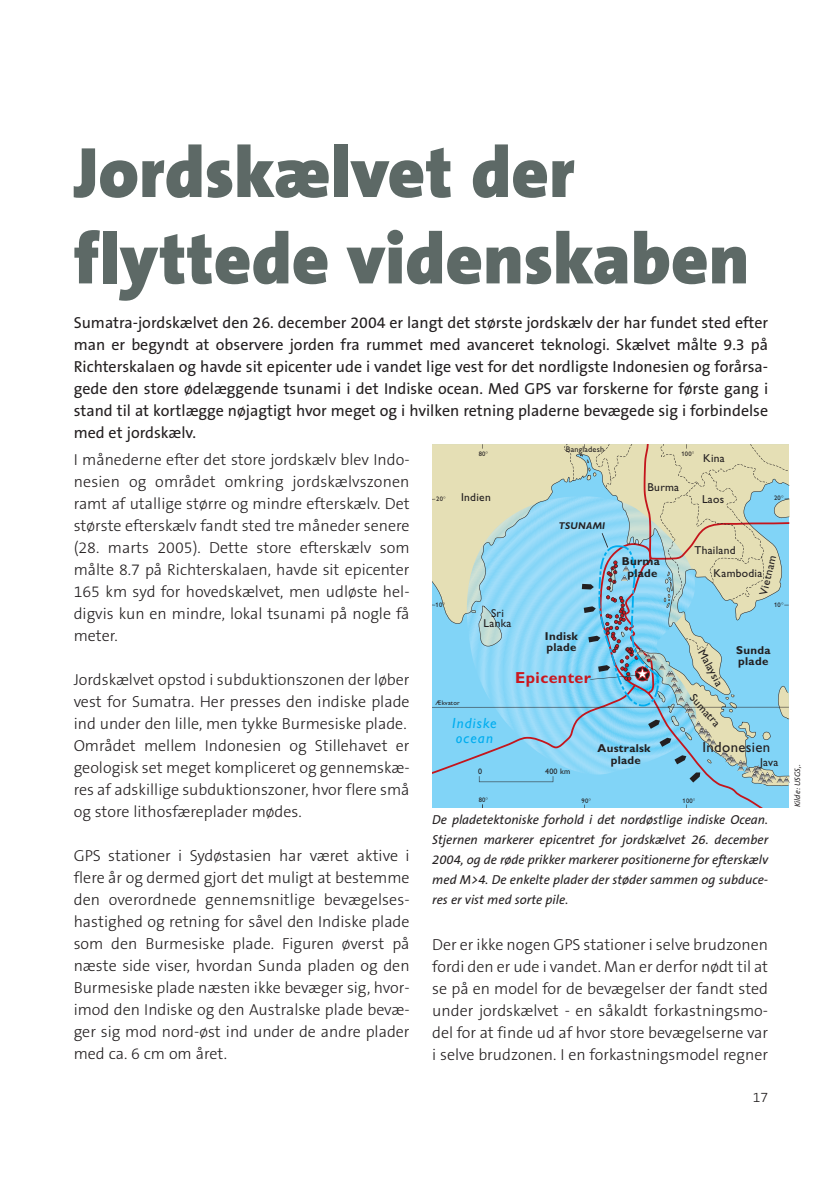
<style>
.page{position:relative;width:840px;height:1192px;background:#fff}
.page>*{position:absolute;margin:0;border:0;box-sizing:border-box;transform-origin:0 0}
.t1{font:900 72px/86.4px "The Sans B9";color:#5d6966}
.t2{font:300 16px/22px "The Sans B3";color:#231f20;text-align:justify}
.t3{font:16px/22px "The Sans B5 Plain";color:#231f20;text-align:justify}
.t4{font:700 16px "Gill Alt One";letter-spacing:.025em;color:#cb171e}
.t5{font:italic 14.8px/14.8px "Gill Alt One";letter-spacing:.075em;color:#00adef}
.t6{font:14.8px "Gill Alt One";letter-spacing:.025em;color:#231f20}
.t7{font:300 14px "The Sans B3";color:#231f20}
.t8{font:italic 13px/20px "The Sans B5 Plain";color:#231f20;text-align:justify}
.t9{font:11.4px/22.4px "Gill Alt One";letter-spacing:.025em;color:#231f20}
.t10{font:700 11.4px/11.4px "Gill Alt One";letter-spacing:.025em;color:#231f20}
.t11{font:italic 700 9.8px "Gill Alt One";letter-spacing:.025em;color:#231f20}
.t12{font:8.2px "Gill Alt One";letter-spacing:.025em;color:#231f20}
.t13{font:italic 8px "The Sans B5 Plain";color:#231f20}
.t14{font:8px "Gill Alt One";color:#231f20}
.t15{font:6.6px "Gill Alt One";letter-spacing:.025em;color:#231f20}
</style>
<div class="page">
<div style="left:432px;top:444px;width:357px;height:364px;background:#81d4f7"></div>
<svg style="left:432px;top:444px;width:358px;height:342px"></svg>
<h1 class="t1" style="left:74px;top:132px;width:677px">Jordskælvet der flyttede videnskaben</h1>
<p class="t3" style="left:74px;top:312px;width:696px">Sumatra-jordskælvet den 26. december 2004 er langt det største jordskælv der har fundet sted efter man er begyndt at observere jorden fra rummet med avanceret teknologi. Skælvet målte 9.3 på Richterskalaen og havde sit epicenter ude i vandet lige vest for det nordligste Indonesien og forårsa&shy;gede den store ødelæggende tsunami i det Indiske ocean. Med GPS var forskerne for første gang i stand til at kortlægge nøjagtigt hvor meget og i hvilken retning pladerne bevægede sig i forbindelse med et jordskælv.</p>
<p class="t2" style="left:74px;top:449px;width:337px">I månederne efter det store jordskælv blev Indo&shy;nesien og området omkring jordskælvszonen ramt af utallige større og mindre efterskælv. Det største efterskælv fandt sted tre måneder senere (28. marts 2005). Dette store efterskælv som målte 8.7 på Richterskalaen, havde sit epicenter 165 km syd for hovedskælvet, men udløste hel&shy;digvis kun en mindre, lokal tsunami på nogle få meter.</p>
<p class="t2" style="left:74px;top:669px;width:337px;text-align:left">Jordskælvet opstod i subduktionszonen der løber vest for Sumatra. Her presses den indiske plade ind under den lille, men tykke Burmesiske plade.<br>Området mellem Indonesien og Stillehavet er geologisk set meget kompliceret og gennemskæ&shy;res af adskillige subduktionszoner, hvor flere små og store lithosfæreplader mødes.</p>
<p class="t2" style="left:74px;top:845px;width:337px">GPS stationer i Sydøstasien har været aktive i flere år og dermed gjort det muligt at bestemme den overordnede gennemsnitlige bevægelses&shy;hastighed og retning for såvel den Indiske plade som den Burmesiske plade. Figuren øverst på næste side viser, hvordan Sunda pladen og den Burmesiske plade næsten ikke bevæger sig, hvor&shy;imod den Indiske og den Australske plade bevæ&shy;ger sig mod nord-øst ind under de andre plader med ca. 6 cm om året.</p>
<p class="t12" style="left:566px;top:447px;width:40px">Bangladesh</p>
<p class="t15" style="left:479px;top:451px;width:8px">80</p>
<p class="t15" style="left:682px;top:451px;width:12px">100</p>
<p class="t9" style="left:703px;top:448px;width:23px">Kina</p>
<p class="t9" style="left:702px;top:489px;width:24px">Laos</p>
<p class="t9" style="left:648px;top:477px;width:33px">Burma</p>
<p class="t9" style="left:461px;top:487px;width:31px">Indien</p>
<p class="t15" style="left:774px;top:495px;width:8px">20</p>
<p class="t15" style="left:436px;top:496px;width:8px">20</p>
<p class="t11" style="left:559px;top:522px;width:48px">TSUNAMI</p>
<p class="t9" style="left:714px;top:541px;width:50px;text-indent:-19px">Thailand<br>Kambodia</p>
<p class="t9" style="left:753px;top:592px;width:41px;rotate:-76deg">Vietnam</p>
<p class="t10" style="left:622px;top:557px;width:40px;text-align:center">Burma plade</p>
<p class="t15" style="left:436px;top:603px;width:8px">10</p>
<p class="t15" style="left:774px;top:603px;width:8px">10</p>
<p class="t9" style="left:484px;top:609px;width:29px;line-height:9.8px;text-align:center">Sri<br>Lanka</p>
<p class="t10" style="left:545px;top:631px;width:34px">Indisk plade</p>
<p class="t10" style="left:736px;top:645px;width:36px">Sunda plade</p>
<p class="t9" style="left:710px;top:646px;width:41px;rotate:62deg">Malaysia</p>
<p class="t9" style="left:699px;top:689px;width:41px;rotate:48deg">Sumatra</p>
<p class="t4" style="left:515px;top:671px;width:77px">Epicenter</p>
<p class="t15" style="left:436px;top:700px;width:26px">Ækvator</p>
<p class="t5" style="left:452px;top:717px;width:46px">Indiske ocean</p>
<p class="t6" style="left:702px;top:741px;width:69px">Indonesien</p>
<p class="t10" style="left:598px;top:744px;width:55px;text-align:center">Australsk plade</p>
<p class="t9" style="left:760px;top:752px;width:20px">Java</p>
<p class="t14" style="left:478px;top:768px;width:5px">0</p>
<p class="t14" style="left:545px;top:768px;width:27px">400 km</p>
<p class="t15" style="left:479px;top:797px;width:8px">80</p>
<p class="t15" style="left:582px;top:798px;width:8px">90</p>
<p class="t15" style="left:683px;top:798px;width:12px">100</p>
<p class="t8" style="left:432px;top:811px;width:337px">De pladetektoniske forhold i det nordøstlige indiske Ocean.<br>Stjernen markerer epicentret for jordskælvet 26. december 2004, og de røde prikker markerer positionerne for efterskælv med M&gt;4. De enkelte plader der støder sammen og subduce&shy;res er vist med sorte pile.</p>
<p class="t2" style="left:432px;top:934px;width:337px">Der er ikke nogen GPS stationer i selve brudzonen fordi den er ude i vandet. Man er derfor nødt til at se på en model for de bevægelser der fandt sted under jordskælvet - en såkaldt forkastningsmo&shy;del for at finde ud af hvor store bevægelserne var i selve brudzonen. I en forkastningsmodel regner</p>
<p class="t7" style="left:753px;top:1090px;width:17px">17</p>
<p class="t13" style="left:793px;top:807px;width:44px;rotate:-90deg">Kilde: USGS,.</p>
</div>
